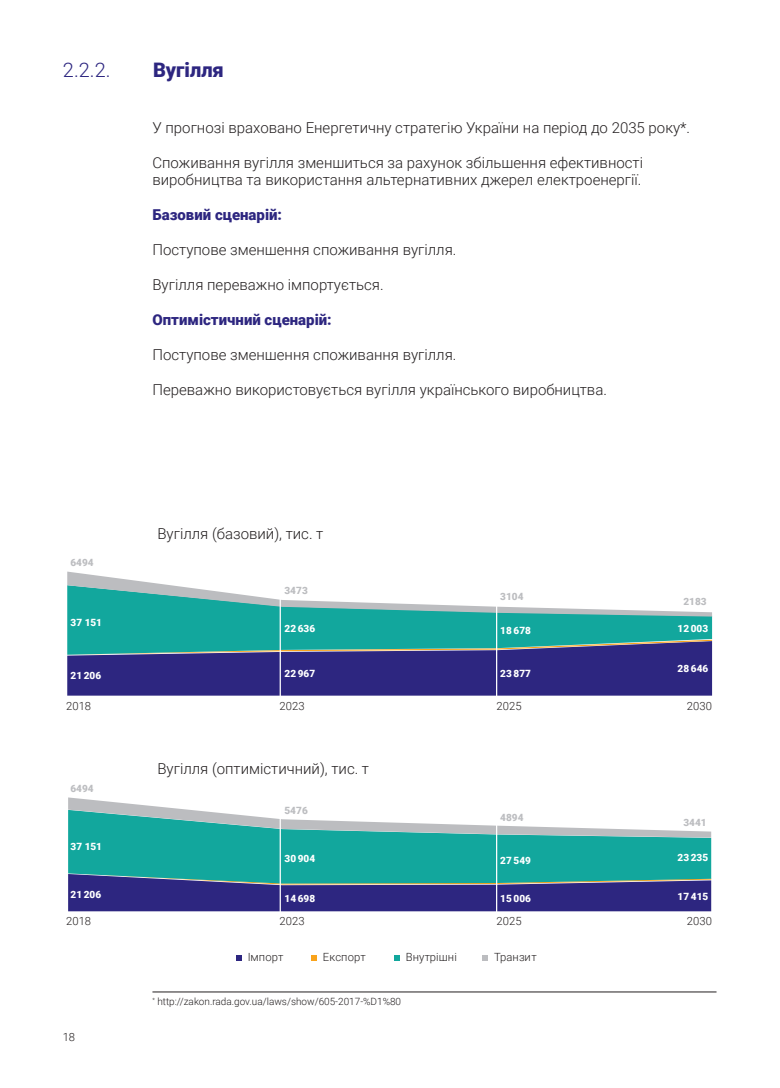
<style>
.page{position:relative;width:780px;height:1088px;background:#fff}
.page>*{position:absolute;margin:0;border:0;box-sizing:border-box;transform-origin:0 0}
.t1{font:900 20px "Roboto";color:#2d2680}
.t2{font:300 20px "Roboto";color:#2d2680}
.t3{font:300 15px/17.5px "Roboto";color:#231f20}
.t4{font:900 15px "Roboto";color:#2d2680}
.t5{font:300 11.25px "Roboto";letter-spacing:.005em;color:#231f20}
.t6{font:900 10px "Roboto";letter-spacing:.005em;color:#fff}
.t7{font:300 10px "Roboto";color:#231f20}
.t8{font:900 10px "Roboto";letter-spacing:.005em;color:#bcbdc0}
</style>
<div class="page">
<hr style="left:152px;top:991px;width:564px;height:1px;background:#231f20">
<svg style="left:236px;top:955px;width:5px;height:5px"></svg>
<svg style="left:311px;top:955px;width:5px;height:5px"></svg>
<svg style="left:394px;top:955px;width:5px;height:5px"></svg>
<svg style="left:482px;top:955px;width:5px;height:5px"></svg>
<div style="left:67px;top:655px;width:645px;height:41px;background:#2d2680"></div>
<svg style="left:67px;top:616px;width:645px;height:39px;background:#209999"></svg>
<svg style="left:67px;top:571px;width:645px;height:45px"></svg>
<hr style="left:279px;top:554px;width:2px;height:143px;background:#fff">
<hr style="left:496px;top:554px;width:1px;height:143px;background:#fff">
<div style="left:68px;top:883px;width:643px;height:28px;background:#2d2680"></div>
<div style="left:68px;top:837px;width:643px;height:46px;background:#12a79d"></div>
<svg style="left:68px;top:797px;width:643px;height:40px"></svg>
<hr style="left:279px;top:769px;width:2px;height:143px;background:#fff">
<hr style="left:496px;top:769px;width:1px;height:143px;background:#fff">
<h1 class="t2" style="left:63px;top:56px;width:49px">2.2.2.</h1>
<h1 class="t1" style="left:153px;top:56px;width:72px">Вугілля</h1>
<p class="t3" style="left:152px;top:118px;width:539px">У прогнозі враховано Енергетичну стратегію України на період до 2035 року*.</p>
<p class="t3" style="left:152px;top:153px;width:492px">Споживання вугілля зменшиться за рахунок збільшення ефективності виробництва та використання альтернативних джерел електроенергії.</p>
<p class="t4" style="left:152px;top:204px;width:131px">Базовий сценарій:</p>
<p class="t3" style="left:152px;top:241px;width:305px">Поступове зменшення споживання вугілля.</p>
<p class="t3" style="left:152px;top:276px;width:233px">Вугілля переважно імпортується.</p>
<p class="t4" style="left:152px;top:309px;width:181px">Оптимістичний сценарій:</p>
<p class="t3" style="left:152px;top:346px;width:305px">Поступове зменшення споживання вугілля.</p>
<p class="t3" style="left:152px;top:381px;width:456px">Переважно використовується вугілля українського виробництва.</p>
<p class="t8" style="left:70px;top:556px;width:25px">6494</p>
<p class="t6" style="left:70px;top:615px;width:33px">37 151</p>
<p class="t3" style="left:157px;top:524px;width:167px">Вугілля (базовий), тис. т</p>
<p class="t8" style="left:284px;top:583px;width:25px">3473</p>
<p class="t8" style="left:500px;top:589px;width:25px">3104</p>
<p class="t8" style="left:683px;top:594px;width:25px">2183</p>
<p class="t6" style="left:284px;top:621px;width:32px">22 636</p>
<p class="t6" style="left:500px;top:624px;width:32px">18 678</p>
<p class="t6" style="left:677px;top:621px;width:32px">12 003</p>
<p class="t6" style="left:71px;top:668px;width:32px">21 206</p>
<p class="t6" style="left:284px;top:667px;width:32px">22 967</p>
<p class="t6" style="left:500px;top:666px;width:32px">23 877</p>
<p class="t6" style="left:677px;top:661px;width:32px">28 646</p>
<p class="t5" style="left:66px;top:698px;width:27px">2018</p>
<p class="t5" style="left:279px;top:698px;width:27px">2023</p>
<p class="t5" style="left:496px;top:698px;width:27px">2025</p>
<p class="t5" style="left:687px;top:698px;width:27px">2030</p>
<p class="t8" style="left:70px;top:781px;width:25px">6494</p>
<p class="t6" style="left:70px;top:839px;width:33px">37 151</p>
<p class="t6" style="left:71px;top:887px;width:32px">21 206</p>
<p class="t3" style="left:157px;top:759px;width:213px">Вугілля (оптимістичний), тис. т</p>
<p class="t8" style="left:284px;top:804px;width:25px">5476</p>
<p class="t8" style="left:500px;top:810px;width:25px">4894</p>
<p class="t8" style="left:683px;top:815px;width:25px">3441</p>
<p class="t6" style="left:284px;top:851px;width:32px">30 904</p>
<p class="t6" style="left:500px;top:854px;width:32px">27 549</p>
<p class="t6" style="left:677px;top:851px;width:32px">23 235</p>
<p class="t6" style="left:284px;top:891px;width:32px">14 698</p>
<p class="t6" style="left:500px;top:891px;width:32px">15 006</p>
<p class="t6" style="left:677px;top:889px;width:32px">17 415</p>
<p class="t5" style="left:66px;top:913px;width:27px">2018</p>
<p class="t5" style="left:279px;top:913px;width:27px">2023</p>
<p class="t5" style="left:496px;top:913px;width:27px">2025</p>
<p class="t5" style="left:687px;top:913px;width:27px">2030</p>
<p class="t5" style="left:248px;top:949px;width:37px">Імпорт</p>
<p class="t5" style="left:323px;top:949px;width:44px">Експорт</p>
<p class="t5" style="left:406px;top:949px;width:53px">Внутрішні</p>
<p class="t5" style="left:494px;top:949px;width:44px">Транзит</p>
<p class="t5" style="left:63px;top:1029px;width:14px">18</p>
<p class="t7" style="left:152px;top:994px;width:250px"><sup>*</sup> http://zakon.rada.gov.ua/laws/show/605-2017-%D1%80</p>
</div>
